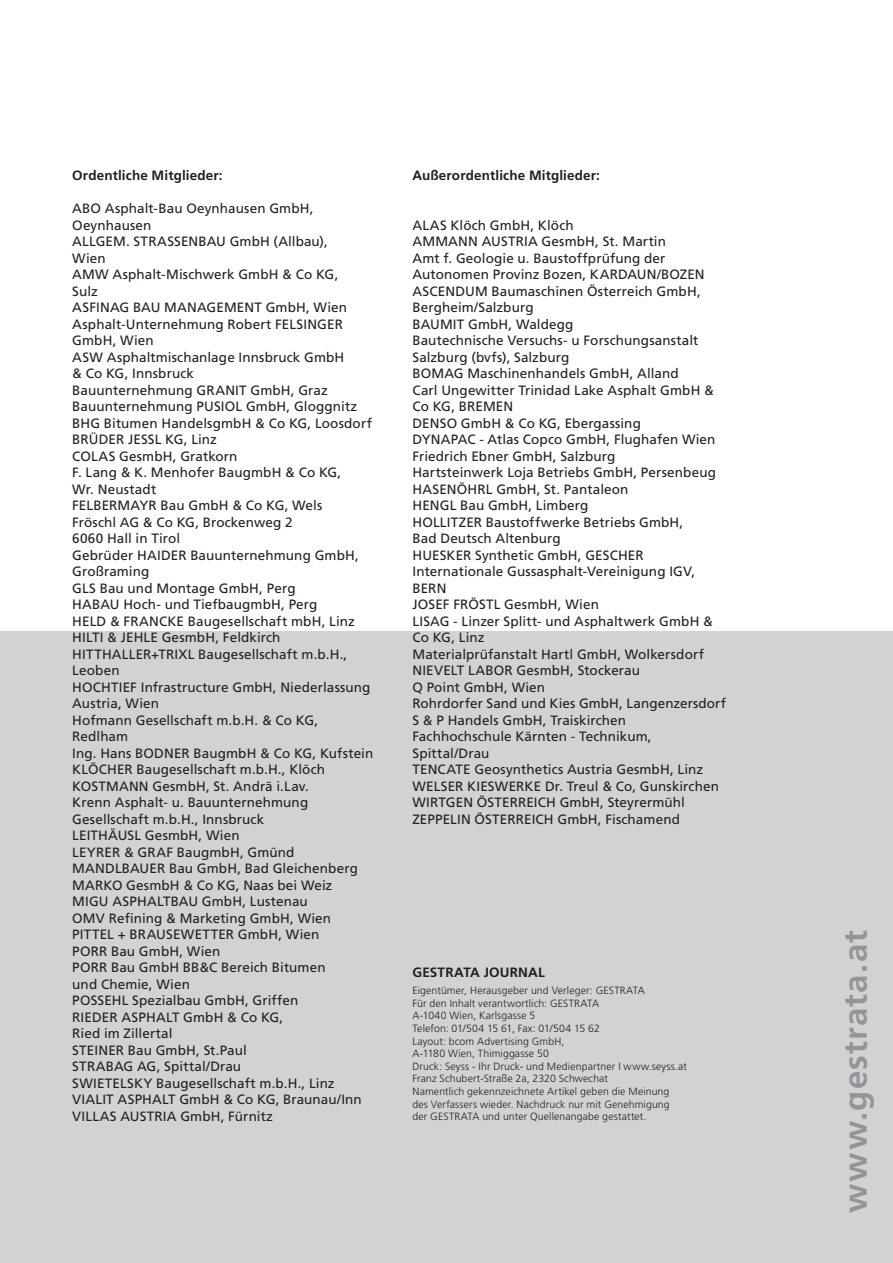
<style>
.page{position:relative;width:893px;height:1263px;background:#fff}
.page>*{position:absolute;margin:0;border:0;box-sizing:border-box;transform-origin:0 0}
.t1{font:700 33px "Frutiger LT Std";letter-spacing:.035em;color:#939598}
.t2{font:13.5px/16.5px "Frutiger LT Std";letter-spacing:.01em;color:#231f20}
.t3{font:700 13.5px "Frutiger LT Std";letter-spacing:.01em;color:#231f20}
.t4{font:300 10.5px/12.6px "Frutiger LT Std";letter-spacing:.01em;color:#231f20}
</style>
<div class="page">
<div style="left:0;top:631px;width:893px;height:632px;background:#d1d2d4"></div>
<p class="t3" style="left:72px;top:168px;width:152px">Ordentliche Mitglieder:</p>
<p class="t2" style="left:72px;top:200px;width:303px">ABO Asphalt-Bau Oeynhausen GmbH,<br>Oeynhausen<br>ALLGEM. STRASSENBAU GmbH (Allbau),<br>Wien<br>AMW Asphalt-Mischwerk GmbH &amp; Co KG,<br>Sulz<br>ASFINAG BAU MANAGEMENT GmbH, Wien<br>Asphalt-Unternehmung Robert FELSINGER<br>GmbH, Wien<br>ASW Asphaltmischanlage Innsbruck GmbH<br>&amp; Co KG, Innsbruck<br>Bauunternehmung GRANIT GmbH, Graz<br>Bauunternehmung PUSIOL GmbH, Gloggnitz<br>BHG Bitumen HandelsgmbH &amp; Co KG, Loosdorf<br>BRÜDER JESSL KG, Linz<br>COLAS GesmbH, Gratkorn<br>F. Lang &amp; K. Menhofer BaugmbH &amp; Co KG,<br>Wr. Neustadt<br>FELBERMAYR Bau GmbH &amp; Co KG, Wels<br>Fröschl AG &amp; Co KG, Brockenweg 2<br>6060 Hall in Tirol<br>Gebrüder HAIDER Bauunternehmung GmbH,<br>Großraming<br>GLS Bau und Montage GmbH, Perg<br>HABAU Hoch- und TiefbaugmbH, Perg<br>HELD &amp; FRANCKE Baugesellschaft mbH, Linz<br>HILTI &amp; JEHLE GesmbH, Feldkirch<br>HITTHALLER+TRIXL Baugesellschaft m.b.H.,<br>Leoben<br>HOCHTIEF Infrastructure GmbH, Niederlassung<br>Austria, Wien<br>Hofmann Gesellschaft m.b.H. &amp; Co KG,<br>Redlham<br>Ing. Hans BODNER BaugmbH &amp; Co KG, Kufstein<br>KLÖCHER Baugesellschaft m.b.H., Klöch<br>KOSTMANN GesmbH, St. Andrä i.Lav.<br>Krenn Asphalt- u. Bauunternehmung<br>Gesellschaft m.b.H., Innsbruck<br>LEITHÄUSL GesmbH, Wien<br>LEYRER &amp; GRAF BaugmbH, Gmünd<br>MANDLBAUER Bau GmbH, Bad Gleichenberg<br>MARKO GesmbH &amp; Co KG, Naas bei Weiz<br>MIGU ASPHALTBAU GmbH, Lustenau<br>OMV Refining &amp; Marketing GmbH, Wien<br>PITTEL + BRAUSEWETTER GmbH, Wien<br>PORR Bau GmbH, Wien<br>PORR Bau GmbH BB&amp;C Bereich Bitumen<br>und Chemie, Wien<br>POSSEHL Spezialbau GmbH, Griffen<br>RIEDER ASPHALT GmbH &amp; Co KG,<br>Ried im Zillertal<br>STEINER Bau GmbH, St.Paul<br>STRABAG AG, Spittal/Drau<br>SWIETELSKY Baugesellschaft m.b.H., Linz<br>VIALIT ASPHALT GmbH &amp; Co KG, Braunau/Inn<br>VILLAS AUSTRIA GmbH, Fürnitz</p>
<p class="t3" style="left:412px;top:167px;width:189px">Außerordentliche Mitglieder:</p>
<p class="t2" style="left:412px;top:217px;width:315px">ALAS Klöch GmbH, Klöch<br>AMMANN AUSTRIA GesmbH, St. Martin<br>Amt f. Geologie u. Baustoffprüfung der Autonomen Provinz Bozen, KARDAUN/BOZEN ASCENDUM Baumaschinen Österreich GmbH, Bergheim/Salzburg<br>BAUMIT GmbH, Waldegg<br>Bautechnische Versuchs- u Forschungsanstalt Salzburg (bvfs), Salzburg<br>BOMAG Maschinenhandels GmbH, Alland<br>Carl Ungewitter Trinidad Lake Asphalt GmbH &amp; Co KG, BREMEN<br>DENSO GmbH &amp; Co KG, Ebergassing<br>DYNAPAC - Atlas Copco GmbH, Flughafen Wien Friedrich Ebner GmbH, Salzburg<br>Hartsteinwerk Loja Betriebs GmbH, Persenbeug HASENÖHRL GmbH, St. Pantaleon<br>HENGL Bau GmbH, Limberg<br>HOLLITZER Baustoffwerke Betriebs GmbH,<br>Bad Deutsch Altenburg<br>HUESKER Synthetic GmbH, GESCHER Internationale Gussasphalt-Vereinigung IGV, BERN<br>JOSEF FRÖSTL GesmbH, Wien<br>LISAG - Linzer Splitt- und Asphaltwerk GmbH &amp; Co KG, Linz<br>Materialprüfanstalt Hartl GmbH, Wolkersdorf NIEVELT LABOR GesmbH, Stockerau<br>Q Point GmbH, Wien<br>Rohrdorfer Sand und Kies GmbH, Langenzersdorf S &amp; P Handels GmbH, Traiskirchen Fachhochschule Kärnten - Technikum, Spittal/Drau<br>TENCATE Geosynthetics Austria GesmbH, Linz WELSER KIESWERKE Dr. Treul &amp; Co, Gunskirchen WIRTGEN ÖSTERREICH GmbH, Steyrermühl ZEPPELIN ÖSTERREICH GmbH, Fischamend</p>
<p class="t3" style="left:412px;top:965px;width:134px">GESTRATA JOURNAL</p>
<p class="t4" style="left:412px;top:984px;width:276px">Eigentümer, Herausgeber und Verleger: GESTRATA<br>Für den Inhalt verantwortlich: GESTRATA<br>A-1040 Wien, Karlsgasse 5<br>Telefon: 01/504 15 61, Fax: 01/504 15 62<br>Layout: bcom Advertising GmbH,<br>A-1180 Wien, Thimiggasse 50<br>Druck: Seyss - Ihr Druck- und Medienpartner I www.seyss.at Franz Schubert-Straße 2a, 2320 Schwechat<br>Namentlich gekennzeichnete Artikel geben die Meinung des Verfassers wieder. Nachdruck nur mit Genehmigung der GESTRATA und unter Quellenangabe gestattet.</p>
<h1 class="t1" style="left:836px;top:1213px;width:284px;rotate:-90deg">www.gestrata.at</h1>
</div>
